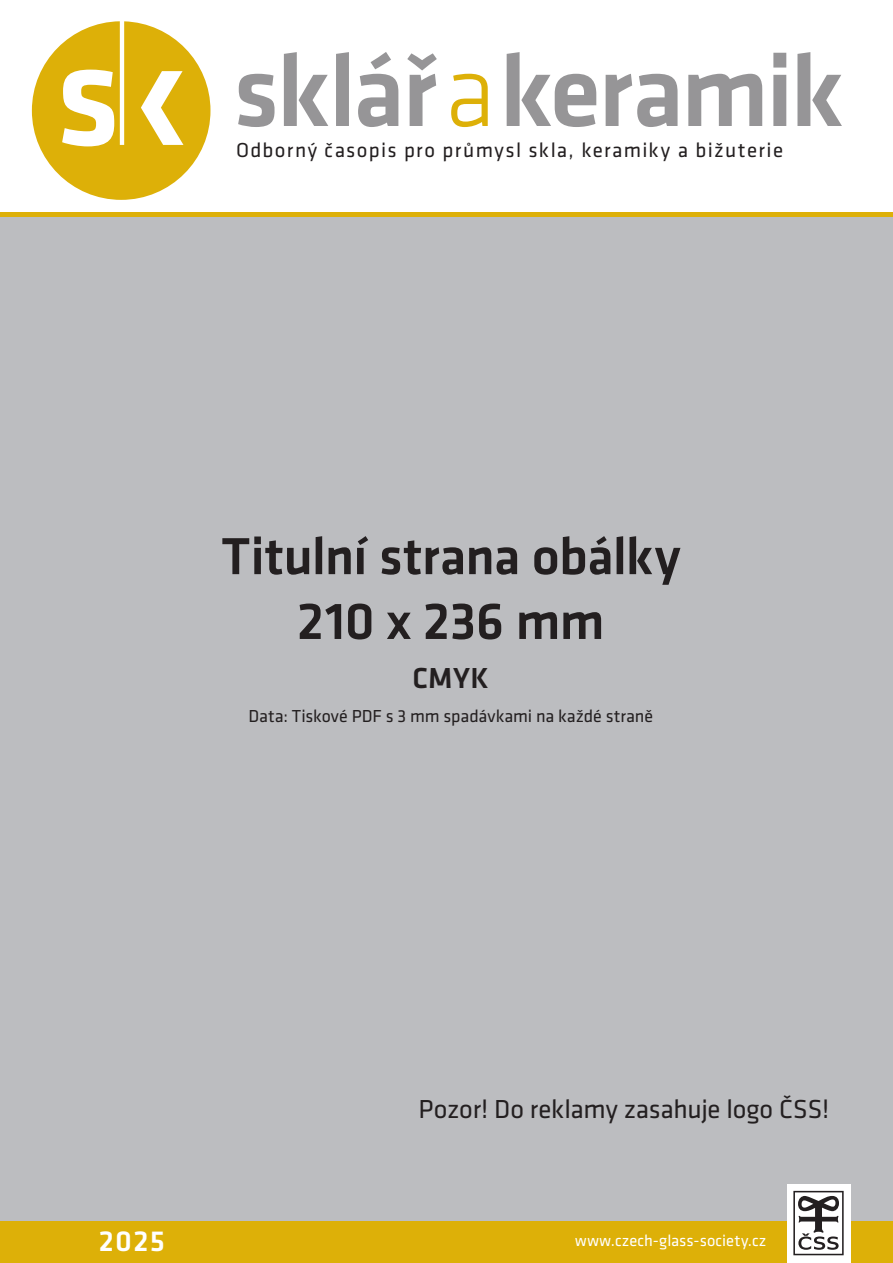
<style>
.page{position:relative;width:893px;height:1263px;background:#fff}
.page>*{position:absolute;margin:0;border:0;box-sizing:border-box;transform-origin:0 0}
.t1{font:500 54px "Klavika Basic";letter-spacing:-.01em;color:#231f20}
.t2{font:500 30px "Klavika Basic";color:#fff}
.t3{font:500 30px "Klavika Basic";color:#231f20}
.t4{font:27px "Klavika Basic";letter-spacing:-.01em;color:#231f20}
.t5{font:21px "Klavika Basic";letter-spacing:.06em;color:#231f20}
.t6{font:18px "Klavika Basic";color:#231f20}
.t7{font:16.5px "Klavika Basic";letter-spacing:.005em;color:#fff}
</style>
<div class="page">
<div style="left:0;top:213px;width:893px;height:1050px;background:#ddb008"></div>
<div style="left:0;top:217px;width:893px;height:1003px;background:#bcbdc0"></div>
<div style="left:787px;top:1184px;width:63px;height:79px;background:#fff"></div>
<svg style="left:793px;top:1191px;width:51px;height:64px"></svg>
<svg style="left:238px;top:52px;width:604px;height:75px"></svg>
<svg style="left:451px;top:74px;width:37px;height:53px"></svg>
<svg style="left:32px;top:21px;width:178px;height:179px"></svg>
<p class="t5" style="left:236px;top:136px;width:549px">Odborný časopis pro průmysl skla, keramiky a bižuterie</p>
<p class="t1" style="left:221px;top:520px;width:461px">Titulní strana obálky</p>
<p class="t1" style="left:297px;top:584px;width:309px">210 x 236 mm</p>
<p class="t3" style="left:413px;top:657px;width:78px">CMYK</p>
<p class="t6" style="left:248px;top:704px;width:406px">Data: Tiskové PDF s 3 mm spadávkami na každé straně</p>
<p class="t4" style="left:419px;top:1092px;width:412px">Pozor! Do reklamy zasahuje logo ČSS!</p>
<p class="t2" style="left:99px;top:1220px;width:68px">2025</p>
<p class="t7" style="left:575px;top:1229px;width:193px">www.czech-glass-society.cz</p>
</div>
